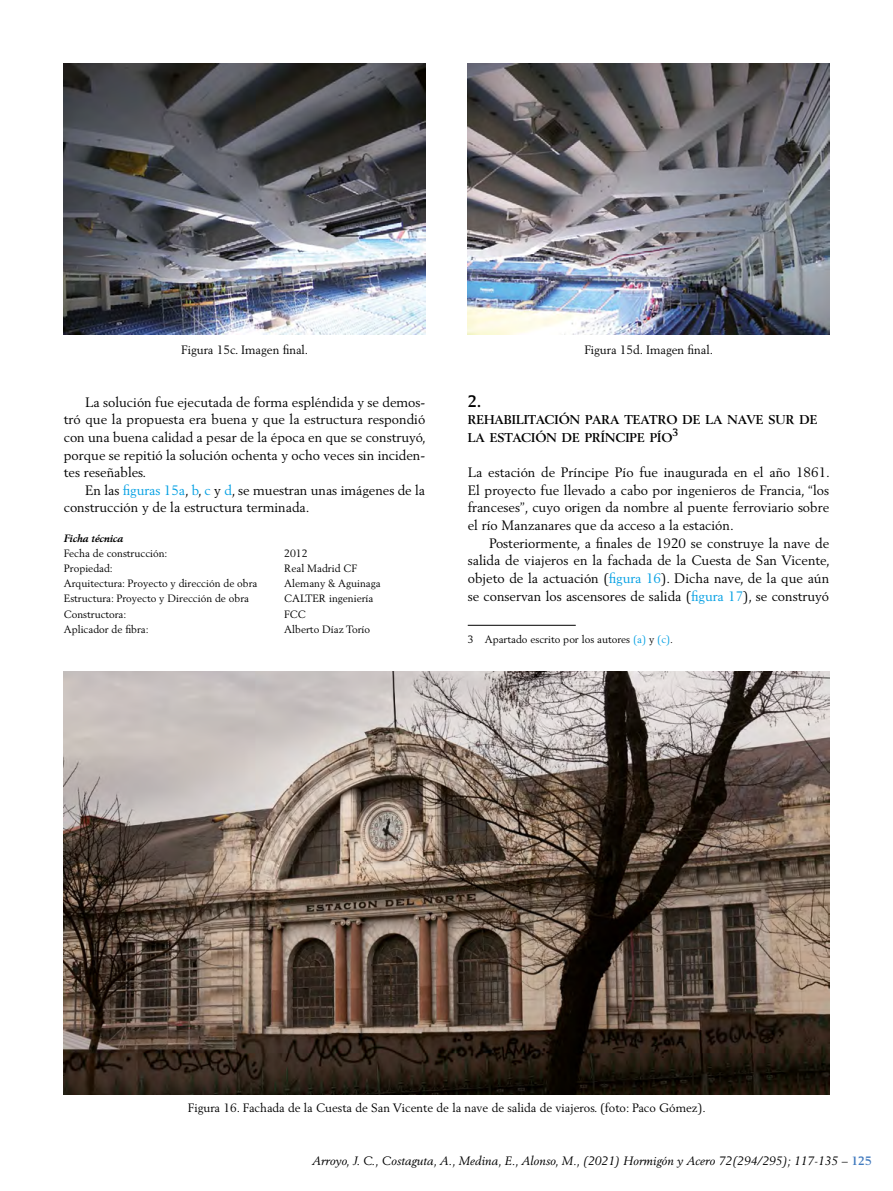
<style>
.page{position:relative;width:893px;height:1191px;background:#fff}
.page>*{position:absolute;margin:0;border:0;box-sizing:border-box;transform-origin:0 0}
.t1{font:700 16.5px "Berling LT Std";color:#000}
.t2{font:13.5px/17.7px "Berling LT Std";color:#000;text-align:justify}
.t3{font:700 12.6px/17.7px "Berling LT Std";color:#000}
.t4{font:12px "Berling LT Std";color:#000}
.t5{font:italic 12px "Berling LT Std";letter-spacing:.01em;color:#000}
.t6{font:10.5px "Berling LT Std";color:#000}
.t7{font:italic 700 10.5px "Berling LT Std";color:#000}
.t8{font:700 10.5px "Berling LT Std";color:#000}
.s1{color:#009fe3}
.s2{font-weight:700;font-style:normal;color:#417abe}
</style>
<div class="page">
<hr style="left:468px;top:625px;width:108px;height:1px;background:#000">
<img style="left:64px;top:64px;width:361px;height:271px">
<img style="left:468px;top:64px;width:361px;height:271px">
<img style="left:64px;top:671px;width:765px;height:423px">
<p class="t4" style="left:181px;top:342px;width:129px">Figura 15c. Imagen final.</p>
<p class="t4" style="left:584px;top:342px;width:130px">Figura 15d. Imagen final.</p>
<p class="t2" style="left:64px;top:393px;width:364px;text-indent:21px">La solución fue ejecutada de forma espléndida y se demos&shy;tró que la propuesta era buena y que la estructura respondió con una buena calidad a pesar de la época en que se construyó, porque se repitió la solución ochenta y ocho veces sin inciden&shy;tes reseñables.</p>
<p class="t2" style="left:64px;top:481px;width:363px;text-indent:21px">En las <span class="s1">figuras 15a</span>, <span class="s1">b</span>, <span class="s1">c</span> y <span class="s1">d</span>, se muestran unas imágenes de la construcción y de la estructura terminada.</p>
<p class="t7" style="left:64px;top:532px;width:61px">Ficha técnica</p>
<p class="t6" style="left:64px;top:547px;width:105px">Fecha de construcción:</p>
<p class="t6" style="left:284px;top:547px;width:25px">2012</p>
<p class="t6" style="left:64px;top:562px;width:51px">Propiedad:</p>
<p class="t6" style="left:284px;top:562px;width:74px">Real Madrid CF</p>
<p class="t6" style="left:64px;top:577px;width:195px">Arquitectura: Proyecto y dirección de obra</p>
<p class="t6" style="left:284px;top:577px;width:98px">Alemany &amp; Aguinaga</p>
<p class="t6" style="left:64px;top:592px;width:187px">Estructura: Proyecto y Dirección de obra</p>
<p class="t6" style="left:284px;top:592px;width:91px">CALTER ingeniería</p>
<p class="t6" style="left:64px;top:607px;width:64px">Constructora:</p>
<p class="t6" style="left:284px;top:607px;width:23px">FCC</p>
<p class="t6" style="left:64px;top:622px;width:86px">Aplicador de fibra:</p>
<p class="t6" style="left:284px;top:622px;width:87px">Alberto Díaz Torío</p>
<p class="t1" style="left:468px;top:391px;width:15px">2.</p>
<p class="t3" style="left:468px;top:411px;width:351px">REHABILITACIÓN PARA TEATRO DE LA NAVE SUR DE<br>LA ESTACIÓN DE PRÍNCIPE PÍO</p>
<p class="t8" style="left:673px;top:426px;width:7px">3</p>
<p class="t2" style="left:468px;top:463px;width:364px">La estación de Príncipe Pío fue inaugurada en el año 1861.<br>El proyecto fue llevado a cabo por ingenieros de Francia, “los franceses”, cuyo origen da nombre al puente ferroviario sobre el río Manzanares que da acceso a la estación.</p>
<p class="t2" style="left:468px;top:534px;width:364px;text-indent:21px">Posteriormente, a finales de 1920 se construye la nave de salida de viajeros en la fachada de la Cuesta de San Vicente, objeto de la actuación (<span class="s1">figura 16</span>). Dicha nave, de la que aún se conservan los ascensores de salida (<span class="s1">figura 17</span>), se construyó</p>
<p class="t6" style="left:468px;top:633px;width:207px">3 Apartado escrito por los autores <span class="s1">(a)</span> y <span class="s1">(c)</span>.</p>
<p class="t4" style="left:188px;top:1100px;width:519px">Figura 16. Fachada de la Cuesta de San Vicente de la nave de salida de viajeros. (foto: Paco Gómez).</p>
<p class="t5" style="left:312px;top:1153px;width:561px">Arroyo, J. C., Costaguta, A., Medina, E., Alonso, M., (2021) Hormigón y Acero 72(294/295); 117-135 – <span class="s2">125</span></p>
</div>
